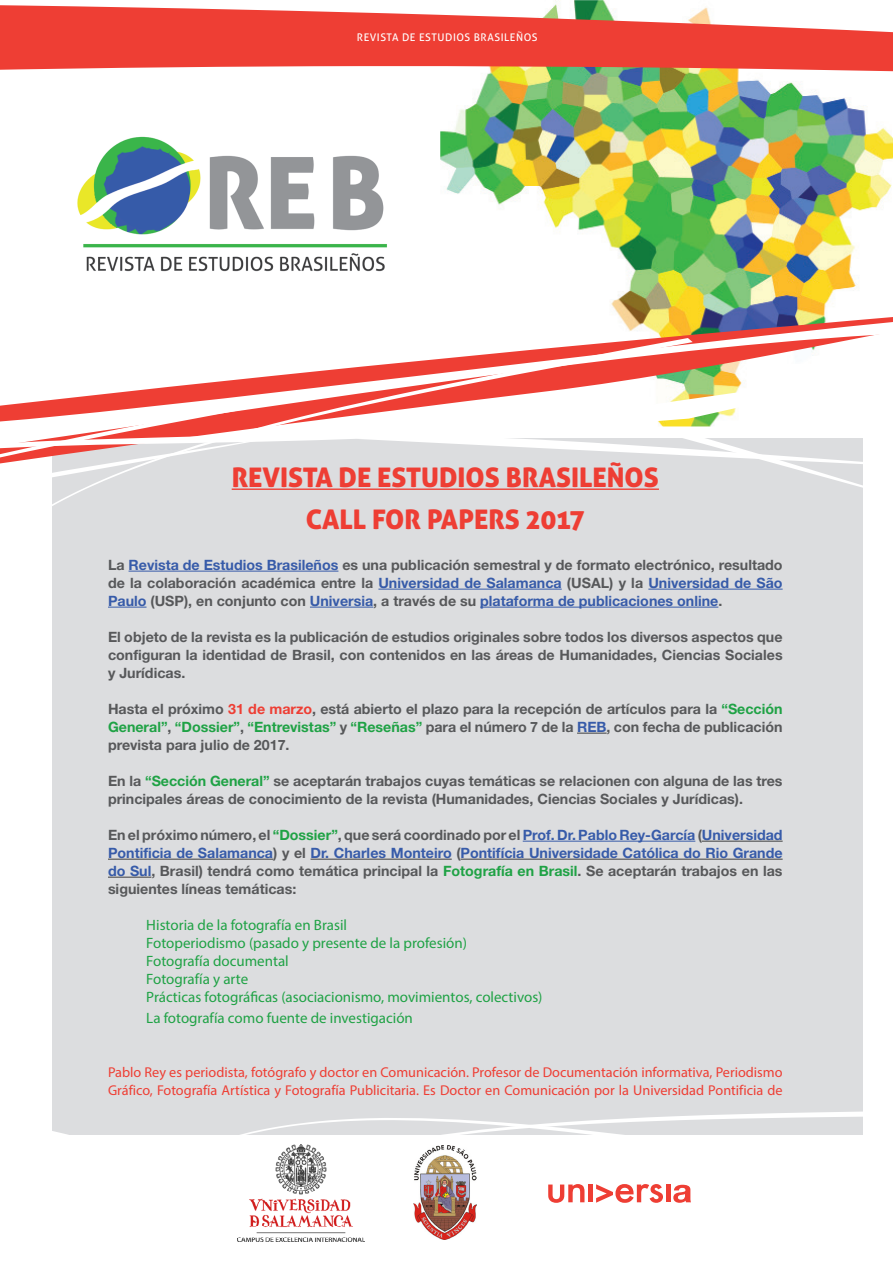
<style>
.page{position:relative;width:893px;height:1263px;background:#fff}
.page>*{position:absolute;margin:0;border:0;box-sizing:border-box;transform-origin:0 0}
.t1{font:27px "Aller Display";color:#ee3e34}
.t2{font:15px "Myriad Pro";color:#1fa245}
.t3{font:700 14.25px/18px "Helvetica Neue";color:#57585a;text-align:justify}
.t4{font:14.25px/18px "Myriad Pro";color:#ee3e34}
.t5{font:10.5px "Aller";letter-spacing:.05em;color:#fff}
.s1{color:#375ba9}
.s2{color:#ee3e34}
.s3{color:#1fa245}
</style>
<div class="page">
<div style="left:52px;top:438px;width:810px;height:696px;background:#dcdddf"></div>
<svg style="left:52px;top:1109px;width:811px;height:133px"></svg>
<img style="left:440px;top:0;width:453px;height:280px">
<svg style="left:0;top:4px;width:893px;height:75px;fill:#ee3e34"></svg>
<svg style="left:548px;top:1184px;width:36px;height:19px"></svg>
<div style="left:588px;top:1184px;width:5px;height:18px;background:#ee3e34"></div>
<div style="left:666px;top:1184px;width:5px;height:18px;background:#ee3e34"></div>
<svg style="left:673px;top:1185px;width:18px;height:18px"></svg>
<svg style="left:596px;top:1184px;width:67px;height:19px"></svg>
<img style="left:238px;top:1144px;width:127px;height:98px">
<img style="left:413px;top:1145px;width:64px;height:94px">
<img style="left:77px;top:136px;width:310px;height:136px">
<hr style="left:648px;top:589px;width:135px;height:1px;background:#375ba9">
<hr style="left:480px;top:607px;width:238px;height:1px;background:#375ba9">
<hr style="left:577px;top:733px;width:30px;height:1px;background:#3e3e3f">
<hr style="left:523px;top:841px;width:172px;height:1px;background:#375ba9">
<hr style="left:702px;top:841px;width:81px;height:1px;background:#3e3e3f">
<hr style="left:108px;top:859px;width:165px;height:1px;background:#3e3e3f">
<hr style="left:311px;top:859px;width:141px;height:1px;background:#3e3e3f">
<hr style="left:461px;top:859px;width:322px;height:1px;background:#3e3e3f">
<hr style="left:108px;top:877px;width:43px;height:1px;background:#3e3e3f">
<svg style="left:52px;top:498px;width:641px;height:110px"></svg>
<svg style="left:0;top:280px;width:893px;height:130px"></svg>
<svg style="left:0;top:410px;width:863px;height:88px"></svg>
<p class="t5" style="left:357px;top:31px;width:182px">REVISTA DE ESTUDIOS BRASILEÑOS</p>
<p class="t1" style="left:232px;top:460px;width:429px">REVISTA DE ESTUDIOS BRASILEÑOS</p>
<p class="t1" style="left:306px;top:502px;width:280px">CALL FOR PAPERS 2017</p>
<p class="t3" style="left:108px;top:555px;width:676px">La <span class="s1">Revista de Estudios Brasileños</span> es una publicación semestral y de formato electrónico, resultado de la colaboración académica entre la <span class="s1">Universidad de Salamanca</span> (USAL) y la <span class="s1">Universidad de São Paulo</span> (USP), en conjunto con <span class="s1">Universia</span>, a través de su <span class="s1">plataforma de publicaciones online</span>.</p>
<p class="t3" style="left:108px;top:627px;width:676px">El objeto de la revista es la publicación de estudios originales sobre todos los diversos aspectos que configuran la identidad de Brasil, con contenidos en las áreas de Humanidades, Ciencias Sociales y Jurídicas.</p>
<p class="t3" style="left:108px;top:699px;width:676px">Hasta el próximo <span class="s2">31 de marzo</span>, está abierto el plazo para la recepción de artículos para la <span class="s3">“Sección General”</span>, <span class="s3">“Dossier”</span>, <span class="s3">“Entrevistas”</span> y <span class="s3">“Reseñas”</span> para el número 7 de la <span class="s1">REB</span>, con fecha de publicación prevista para julio de 2017.</p>
<p class="t3" style="left:108px;top:771px;width:676px">En la <span class="s3">“Sección General”</span> se aceptarán trabajos cuyas temáticas se relacionen con alguna de las tres principales áreas de conocimiento de la revista (Humanidades, Ciencias Sociales y Jurídicas).</p>
<p class="t3" style="left:108px;top:825px;width:676px">En el próximo número, el <span class="s3">“Dossier”</span>, que será coordinado por el <span class="s1">Prof. Dr. Pablo Rey-García</span> (<span class="s1">Universidad Pontificia de Salamanca</span>) y el <span class="s1">Dr. Charles Monteiro</span> (<span class="s1">Pontifícia Universidade Católica do Rio Grande do Sul</span>, Brasil) tendrá como temática principal la <span class="s3">Fotografía en Brasil</span>. Se aceptarán trabajos en las siguientes líneas temáticas:</p>
<p class="t2" style="left:146px;top:915px;width:202px">Historia de la fotografía en Brasil</p>
<p class="t2" style="left:146px;top:933px;width:322px">Fotoperiodismo (pasado y presente de la profesión)</p>
<p class="t2" style="left:146px;top:951px;width:144px">Fotografía documental</p>
<p class="t2" style="left:146px;top:969px;width:103px">Fotografía y arte</p>
<p class="t2" style="left:146px;top:987px;width:398px">Prácticas fotográficas (asociacionismo, movimientos, colectivos)</p>
<p class="t2" style="left:146px;top:1008px;width:268px">La fotografía como fuente de investigación</p>
<p class="t4" style="left:108px;top:1063px;width:676px">Pablo Rey es periodista, fotógrafo y doctor en Comunicación. Profesor de Documentación informativa, Periodismo<br>Gráfico, Fotografía Artística y Fotografía Publicitaria. Es Doctor en Comunicación por la Universidad Pontificia de</p>
</div>
